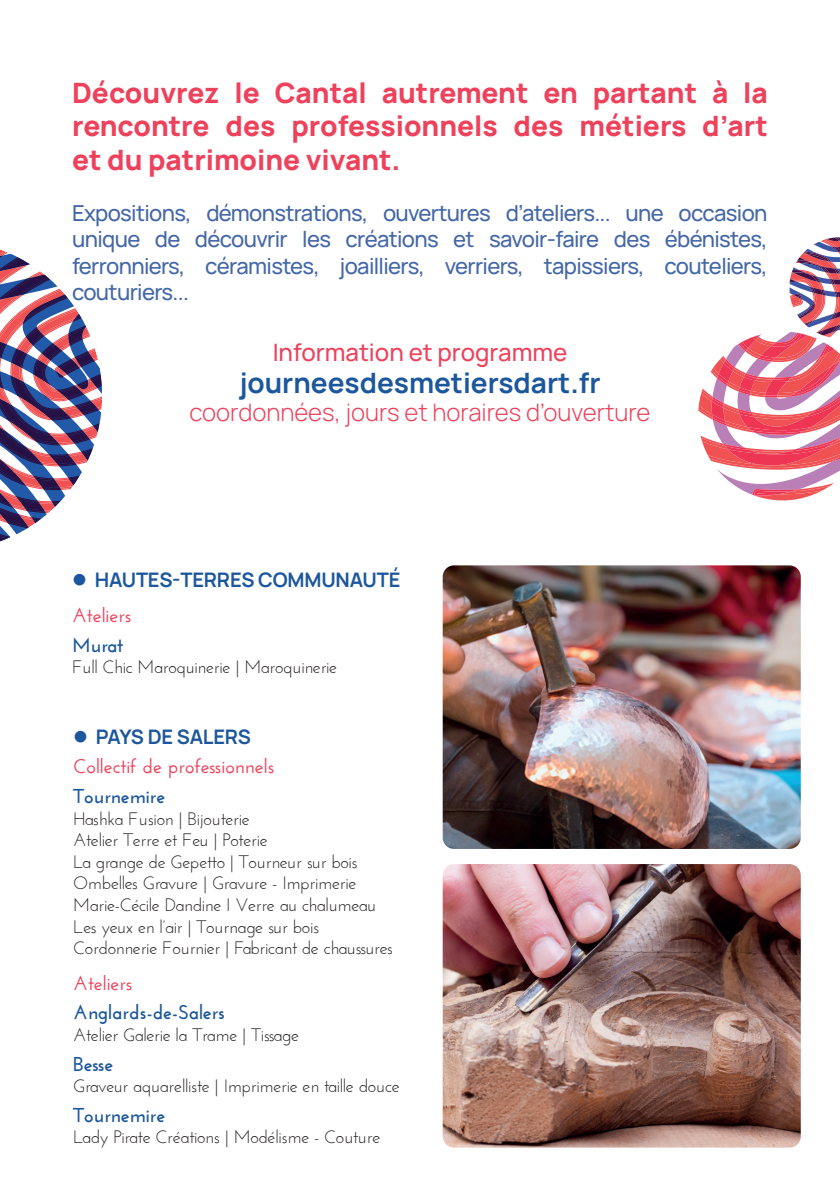
<style>
.page{position:relative;width:840px;height:1191px;background:#fff}
.page>*{position:absolute;margin:0;border:0;box-sizing:border-box;transform-origin:0 0}
.t1{font:800 28px/33.6px "Manrope";color:#ee415b;text-align:justify}
.t2{font:700 28px "Manrope";color:#1c579d}
.t3{font:300 24px "Manrope";color:#ee415b}
.t4{font:500 24px "Manrope";color:#ee415b}
.t5{font:500 22px/26.4px "Manrope";letter-spacing:-.03em;color:#4467a7;text-align:justify}
.t6{font:700 20px "Josefin Sans";color:#1c579d}
.t7{font:600 20px "Josefin Sans";color:#ee415a}
.t8{font:700 20px "Manrope";letter-spacing:-.01em;color:#1c579d}
.t9{font:18px/21.6px "Josefin Sans";letter-spacing:-.02em;color:#231f20}
</style>
<div class="page">
<svg style="left:698px;top:237px;width:141px;height:263px"></svg>
<svg style="left:0;top:249px;width:102px;height:292px"></svg>
<img style="left:442px;top:565px;width:358px;height:284px">
<img style="left:442px;top:864px;width:358px;height:283px">
<h1 class="t1" style="left:72px;top:74px;width:697px">Découvrez le Cantal autrement en partant à la rencontre des professionnels des métiers d’art et du patrimoine vivant.</h1>
<p class="t5" style="left:72px;top:199px;width:696px">Expositions, démonstrations, ouvertures d’ateliers... une occasion unique de découvrir les créations et savoir-faire des ébénistes, ferronniers, céramistes, joailliers, verriers, tapissiers, couteliers, couturiers...</p>
<h2 class="t4" style="left:272px;top:336px;width:296px">Information et programme</h2>
<h1 class="t2" style="left:239px;top:363px;width:362px">journeesdesmetiersdart.fr</h1>
<h2 class="t3" style="left:189px;top:396px;width:462px">coordonnées, jours et horaires d’ouverture</h2>
<p class="t8" style="left:95px;top:565px;width:307px">HAUTES-TERRES COMMUNAUTÉ</p>
<p class="t7" style="left:72px;top:603px;width:61px">Ateliers</p>
<p class="t6" style="left:72px;top:633px;width:53px">Murat</p>
<p class="t9" style="left:72px;top:656px;width:267px">Full Chic Maroquinerie | Maroquinerie</p>
<p class="t8" style="left:96px;top:722px;width:157px">PAYS DE SALERS</p>
<p class="t7" style="left:73px;top:754px;width:203px">Collectif de professionnels</p>
<p class="t6" style="left:73px;top:784px;width:94px">Tournemire</p>
<p class="t9" style="left:73px;top:807px;width:321px">Hashka Fusion | Bijouterie<br>Atelier Terre et Feu | Poterie<br>La grange de Gepetto | Tourneur sur bois Ombelles Gravure | Gravure - Imprimerie Marie-Cécile Dandine I Verre au chalumeau Les yeux en l’air | Tournage sur bois Cordonnerie Fournier | Fabricant de chaussures</p>
<p class="t7" style="left:73px;top:970px;width:61px">Ateliers</p>
<p class="t6" style="left:73px;top:1000px;width:153px">Anglards-de-Salers</p>
<p class="t9" style="left:73px;top:1023px;width:227px">Atelier Galerie la Trame | Tissage</p>
<p class="t6" style="left:73px;top:1052px;width:42px">Besse</p>
<p class="t9" style="left:73px;top:1075px;width:328px">Graveur aquarelliste | Imprimerie en taille douce</p>
<p class="t6" style="left:73px;top:1103px;width:94px">Tournemire</p>
<p class="t9" style="left:73px;top:1126px;width:309px">Lady Pirate Créations | Modélisme - Couture</p>
</div>
